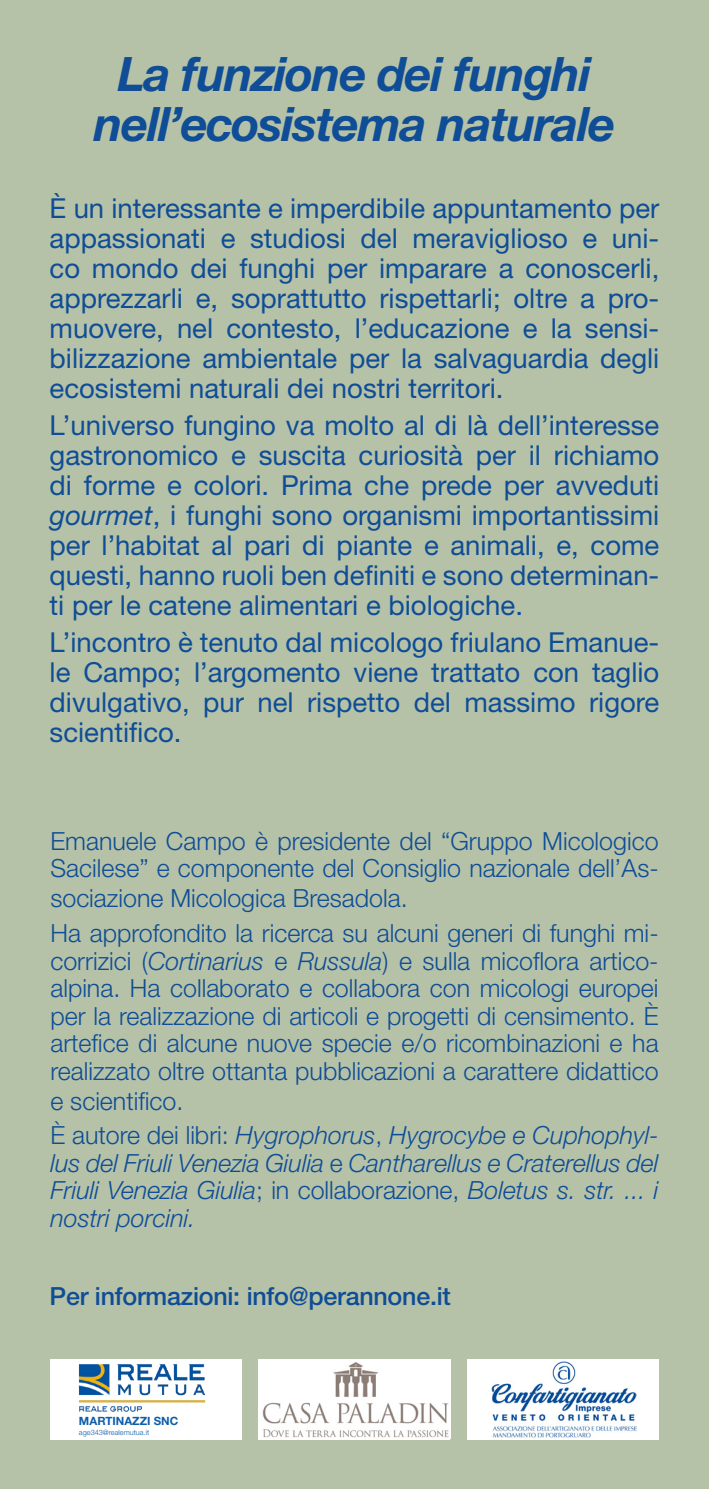
<style>
.page{position:relative;width:709px;height:1489px;background:#fff}
.page>*{position:absolute;margin:0;border:0;box-sizing:border-box;transform-origin:0 0}
.t1{font:italic 700 47.5px "Helvetica Neue LT Std";letter-spacing:-.03em;color:#0f4d96}
.t2{font:27.5px/30px "Helvetica Neue LT Std";color:#0f4d96;text-align:justify}
.t3{font:300 25px/27.5px "Helvetica Neue LT Std";color:#0f4d96}
.t4{font:italic 300 25px/27.5px "Helvetica Neue LT Std";color:#0f4d96;text-align:justify}
.t5{font:500 25px "Helvetica Neue LT Std";letter-spacing:-.01em;color:#0f4d96}
.t6{font:700 11.5px "Helvetica Neue LT Std";color:#0d5daa}
.t7{font:300 7.25px "Helvetica Neue LT Std";color:#0d5daa}
.s1{font-style:italic}
.s2{font-style:normal}
</style>
<div class="page">
<div style="left:0;top:0;width:709px;height:1488px;background:#b5c2a8"></div>
<svg style="left:259px;top:1438px;width:191px;height:1px"></svg>
<img style="left:259px;top:1359px;width:191px;height:79px">
<div style="left:467px;top:1358px;width:191px;height:81px;background:#fff"></div>
<img style="left:492px;top:1361px;width:144px;height:75px">
<div style="left:50px;top:1358px;width:192px;height:81px;background:#fff"></div>
<img style="left:78px;top:1364px;width:128px;height:48px">
<p class="t1" style="left:118px;top:44px;width:475px">La funzione dei funghi</p>
<p class="t1" style="left:94px;top:94px;width:523px">nell’ecosistema naturale</p>
<p class="t2" style="left:50px;top:193px;width:611px">È un interessante e imperdibile appuntamento per appassionati e studiosi del meraviglioso e uni&shy;co mondo dei funghi per imparare a conoscerli, apprezzarli e, soprattutto rispettarli; oltre a pro&shy;muovere, nel contesto, l’educazione e la sensi&shy;bilizzazione ambientale per la salvaguardia degli ecosistemi naturali dei nostri territori.</p>
<p class="t2" style="left:50px;top:410px;width:611px">L’universo fungino va molto al di là dell’interesse gastronomico e suscita curiosità per il richiamo di forme e colori. Prima che prede per avveduti <span class="s1">gourmet</span>, i funghi sono organismi importantissimi per l’habitat al pari di piante e animali, e, come questi, hanno ruoli ben definiti e sono determinan&shy;ti per le catene alimentari e biologiche.</p>
<p class="t2" style="left:50px;top:627px;width:611px">L’incontro è tenuto dal micologo friulano Emanue&shy;le Campo; l’argomento viene trattato con taglio divulgativo, pur nel rispetto del massimo rigore scientifico.</p>
<p class="t3" style="left:50px;top:826px;width:609px">Emanuele Campo è presidente del “Gruppo Micologico<br>Sacilese” e componente del Consiglio nazionale dell’As-</p>
<p class="t3" style="left:50px;top:884px;width:359px">sociazione Micologica Bresadola.</p>
<p class="t3" style="left:50px;top:918px;width:609px;text-align:justify">Ha approfondito la ricerca su alcuni generi di funghi mi&shy;corrizici (<span class="s1">Cortinarius</span> e <span class="s1">Russula</span>) e sulla micoflora artico&shy;alpina. Ha collaborato e collabora con micologi europei per la realizzazione di articoli e progetti di censimento. È artefice di alcune nuove specie e/o ricombinazioni e ha realizzato oltre ottanta pubblicazioni a carattere didattico</p>
<p class="t3" style="left:50px;top:1086px;width:134px">e scientifico.</p>
<p class="t4" style="left:50px;top:1121px;width:609px"><span class="s2">È autore dei libri:</span> Hygrophorus<span class="s2">,</span> Hygrocybe e Cuphophyl&shy;lus del Friuli Venezia Giulia <span class="s2">e</span> Cantharellus e Craterellus del Friuli Venezia Giulia<span class="s2">; in collaborazione,</span> Boletus s. str. ... i nostri porcini.</p>
<p class="t5" style="left:50px;top:1281px;width:402px">Per informazioni: info@perannone.it</p>
<p class="t6" style="left:79px;top:1413px;width:101px">MARTINAZZI SNC</p>
<p class="t7" style="left:79px;top:1427px;width:72px">age343@realemutua.it</p>
</div>
